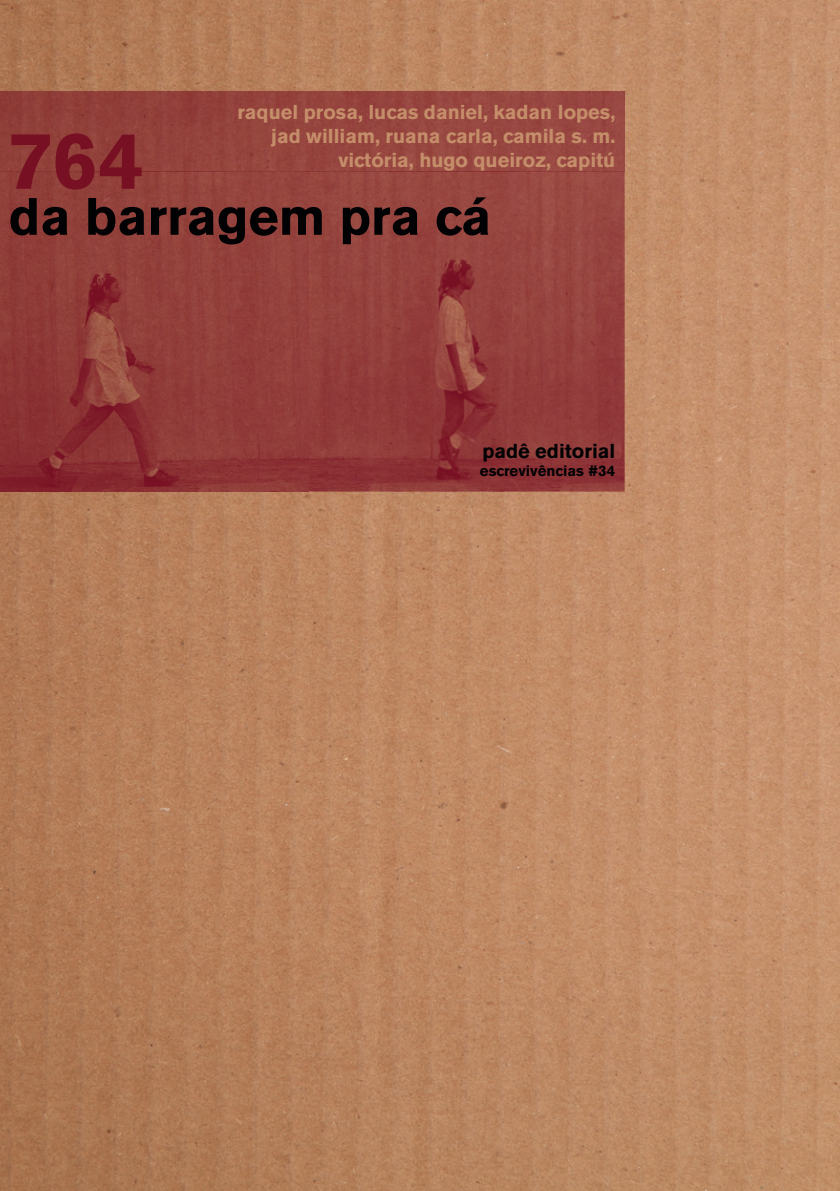
<style>
.page{position:relative;width:840px;height:1191px;background:#fff}
.page>*{position:absolute;margin:0;border:0;box-sizing:border-box;transform-origin:0 0}
.t1{font:700 80px "Akzidenz Grotesk BE";color:#781023}
.t2{font:700 52px "Akzidenz Grotesk BE";color:#020205}
.t3{font:700 20px/24px "Akzidenz Grotesk BE";color:#c58e6a;text-align:right}
.t4{font:700 20px "Akzidenz Grotesk BE";color:#020205}
.t5{font:700 15px "Akzidenz Grotesk BE";color:#020205}
</style>
<div class="page">
<img style="left:0;top:0;width:839px;height:1191px">
<svg style="left:0;top:171px;width:624px;height:320px;background:#913d3a"></svg>
<div style="left:0;top:91px;width:624px;height:80px;background:#95443d"></div>
<p class="t3" style="left:237px;top:100px;width:379px">raquel prosa, lucas daniel, kadan lopes, jad william, ruana carla, camila s. m. victória, hugo queiroz, capitú</p>
<h1 class="t1" style="left:9px;top:115px;width:136px">764</h1>
<h2 class="t2" style="left:9px;top:186px;width:483px">da barragem pra cá</h2>
<p class="t4" style="left:482px;top:440px;width:134px">padê editorial</p>
<p class="t5" style="left:479px;top:462px;width:137px">escrevivências #34</p>
</div>
